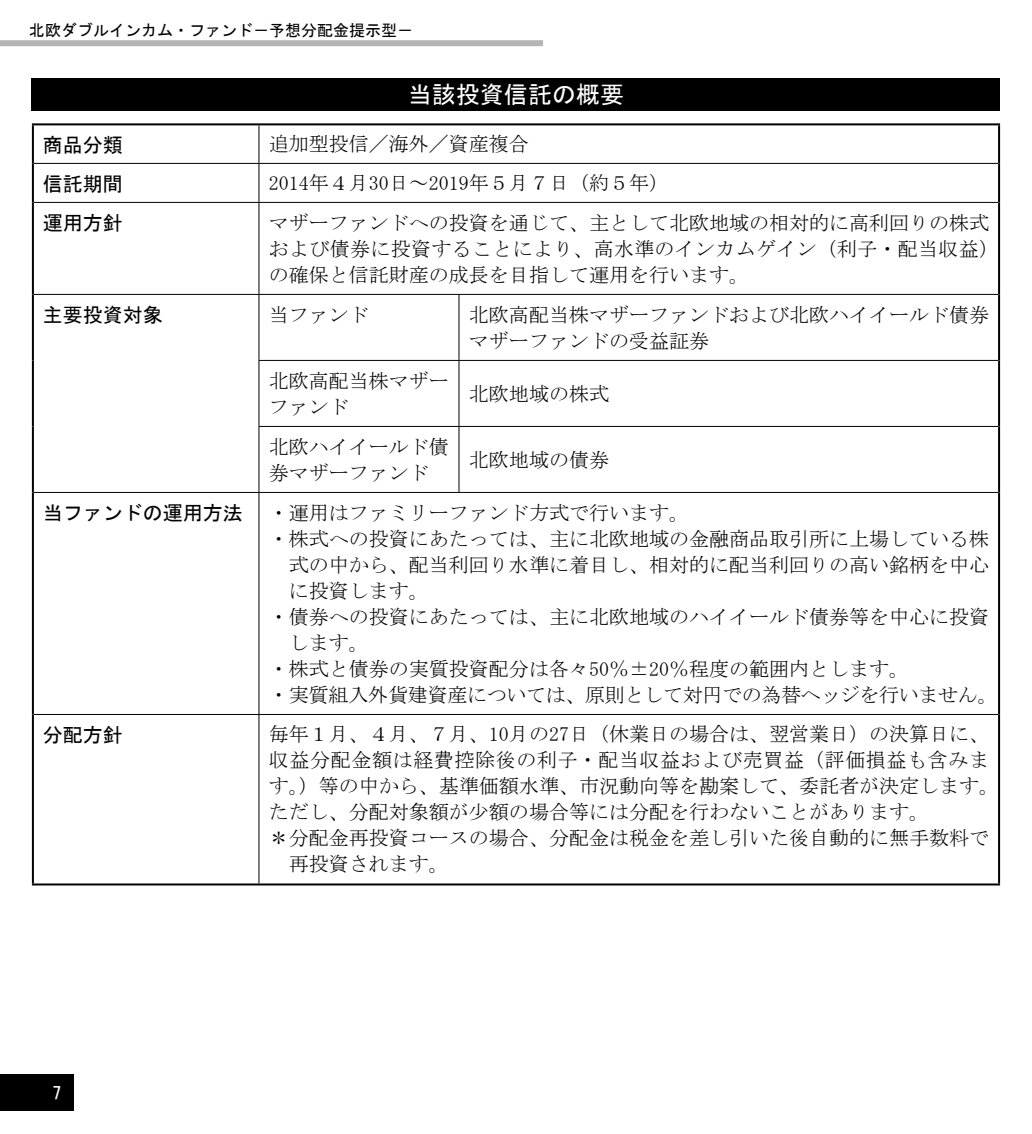
<style>
.page{position:relative;width:1032px;height:1134px;background:#fff}
.page>*{position:absolute;margin:0;border:0;box-sizing:border-box;transform-origin:0 0}
.t1{font:24px "MS Gothic";color:#fff}
.t2{font:20px/26px "MS Mincho";color:#000}
.t3{font:20px "MS Mincho";letter-spacing:.03em;color:#000}
.t4{font:20px "MS Gothic";color:#000}
.t5{font:16.6px "HGS Gothic E";color:#fff}
.t6{font:16px "MS Gothic";color:#000}
</style>
<div class="page">
<div style="left:0;top:1074px;width:74px;height:37px;background:#000"></div>
<div style="left:0;top:40px;width:543px;height:6px;background:#b5b5b6"></div>
<div style="left:32px;top:78px;width:968px;height:32px;background:#000"></div>
<hr style="left:32px;top:123px;width:227px;height:2px;background:#000">
<hr style="left:32px;top:125px;width:2px;height:38px;background:#000">
<hr style="left:259px;top:123px;width:741px;height:2px;background:#000">
<hr style="left:32px;top:163px;width:2px;height:39px;background:#000">
<hr style="left:32px;top:202px;width:2px;height:92px;background:#000">
<hr style="left:32px;top:294px;width:2px;height:66px;background:#000">
<hr style="left:32px;top:360px;width:2px;height:66px;background:#000">
<hr style="left:32px;top:426px;width:2px;height:66px;background:#000">
<hr style="left:32px;top:492px;width:2px;height:222px;background:#000">
<hr style="left:32px;top:714px;width:2px;height:169px;background:#000">
<hr style="left:32px;top:883px;width:968px;height:2px;background:#000">
<hr style="left:998px;top:125px;width:2px;height:38px;background:#000">
<hr style="left:998px;top:163px;width:2px;height:39px;background:#000">
<hr style="left:998px;top:202px;width:2px;height:92px;background:#000">
<hr style="left:998px;top:294px;width:2px;height:66px;background:#000">
<hr style="left:998px;top:360px;width:2px;height:66px;background:#000">
<hr style="left:998px;top:426px;width:2px;height:66px;background:#000">
<hr style="left:998px;top:492px;width:2px;height:222px;background:#000">
<hr style="left:998px;top:714px;width:2px;height:169px;background:#000">
<hr style="left:258px;top:125px;width:1px;height:38px;background:#000">
<hr style="left:34px;top:163px;width:425px;height:1px;background:#000">
<hr style="left:258px;top:164px;width:1px;height:38px;background:#000">
<hr style="left:459px;top:163px;width:539px;height:1px;background:#000">
<hr style="left:34px;top:202px;width:425px;height:1px;background:#000">
<hr style="left:258px;top:203px;width:1px;height:91px;background:#000">
<hr style="left:459px;top:202px;width:539px;height:1px;background:#000">
<hr style="left:34px;top:294px;width:425px;height:1px;background:#000">
<hr style="left:258px;top:295px;width:1px;height:65px;background:#000">
<hr style="left:459px;top:294px;width:539px;height:1px;background:#000">
<hr style="left:458px;top:295px;width:1px;height:65px;background:#000">
<hr style="left:258px;top:360px;width:201px;height:1px;background:#000">
<hr style="left:258px;top:361px;width:1px;height:65px;background:#000">
<hr style="left:459px;top:360px;width:539px;height:1px;background:#000">
<hr style="left:458px;top:361px;width:1px;height:65px;background:#000">
<hr style="left:258px;top:426px;width:201px;height:1px;background:#000">
<hr style="left:258px;top:427px;width:1px;height:65px;background:#000">
<hr style="left:459px;top:426px;width:539px;height:1px;background:#000">
<hr style="left:458px;top:427px;width:1px;height:65px;background:#000">
<hr style="left:34px;top:492px;width:425px;height:1px;background:#000">
<hr style="left:258px;top:493px;width:1px;height:221px;background:#000">
<hr style="left:459px;top:492px;width:539px;height:1px;background:#000">
<hr style="left:34px;top:714px;width:425px;height:1px;background:#000">
<hr style="left:258px;top:715px;width:1px;height:168px;background:#000">
<hr style="left:459px;top:714px;width:539px;height:1px;background:#000">
<p class="t6" style="left:29px;top:23px;width:385px">北欧ダブルインカム・ファンド－予想分配金提示型－</p>
<p class="t1" style="left:408px;top:82px;width:217px">当該投資信託の概要</p>
<p class="t4" style="left:43px;top:134px;width:81px">商品分類</p>
<p class="t2" style="left:269px;top:131px;width:261px">追加型投信／海外／資産複合</p>
<p class="t4" style="left:43px;top:173px;width:81px">信託期間</p>
<p class="t2" style="left:269px;top:170px;width:402px">2014年４月30日～2019年５月７日（約５年）</p>
<p class="t4" style="left:43px;top:212px;width:81px">運用方針</p>
<p class="t2" style="left:269px;top:209px;width:731px">マザーファンドへの投資を通じて、主として北欧地域の相対的に高利回りの株式および債券に投資することにより、高水準のインカムゲイン（利子・配当収益）の確保と信託財産の成長を目指して運用を行います。</p>
<p class="t4" style="left:43px;top:304px;width:122px">主要投資対象</p>
<p class="t2" style="left:269px;top:301px;width:101px">当ファンド</p>
<p class="t2" style="left:469px;top:301px;width:522px">北欧高配当株マザーファンドおよび北欧ハイイールド債券マザーファンドの受益証券</p>
<p class="t2" style="left:269px;top:367px;width:181px">北欧高配当株マザーファンド</p>
<p class="t2" style="left:469px;top:380px;width:142px">北欧地域の株式</p>
<p class="t2" style="left:269px;top:433px;width:181px">北欧ハイイールド債券マザーファンド</p>
<p class="t2" style="left:469px;top:446px;width:142px">北欧地域の債券</p>
<p class="t4" style="left:43px;top:502px;width:202px">当ファンドの運用方法</p>
<p class="t2" style="left:269px;top:499px;width:422px">・ 運用はファミリーファンド方式で行います。</p>
<p class="t2" style="left:269px;top:525px;width:722px">・ 株式への投資にあたっては、主に北欧地域の金融商品取引所に上場している株</p>
<p class="t2" style="left:289px;top:551px;width:702px">式の中から、配当利回り水準に着目し、相対的に配当利回りの高い銘柄を中心</p>
<p class="t2" style="left:289px;top:577px;width:141px">に投資します。</p>
<p class="t2" style="left:269px;top:603px;width:722px">・ 債券への投資にあたっては、主に北欧地域のハイイールド債券等を中心に投資</p>
<p class="t2" style="left:289px;top:629px;width:81px">します。</p>
<p class="t2" style="left:269px;top:655px;width:642px">・ 株式と債券の実質投資配分は各々50％±20％程度の範囲内とします。</p>
<p class="t2" style="left:269px;top:681px;width:730px">・ 実質組入外貨建資産については、原則として対円での為替ヘッジを行いません。</p>
<p class="t4" style="left:43px;top:724px;width:81px">分配方針</p>
<p class="t2" style="left:269px;top:721px;width:722px">毎年１月、４月、７月、10月の27日（休業日の場合は、翌営業日）の決算日に、</p>
<p class="t3" style="left:269px;top:750px;width:722px">収益分配金額は経費控除後の利子・配当収益および売買益（評価損益も含みま</p>
<p class="t2" style="left:269px;top:773px;width:732px">す。）等の中から、基準価額水準、市況動向等を勘案して、委託者が決定します。</p>
<p class="t2" style="left:269px;top:799px;width:662px">ただし、分配対象額が少額の場合等には分配を行わないことがあります。</p>
<p class="t2" style="left:269px;top:825px;width:722px">＊ 分配金再投資コースの場合、分配金は税金を差し引いた後自動的に無手数料で</p>
<p class="t2" style="left:289px;top:851px;width:161px">再投資されます。</p>
<p class="t5" style="left:52px;top:1085px;width:11px">7</p>
</div>
